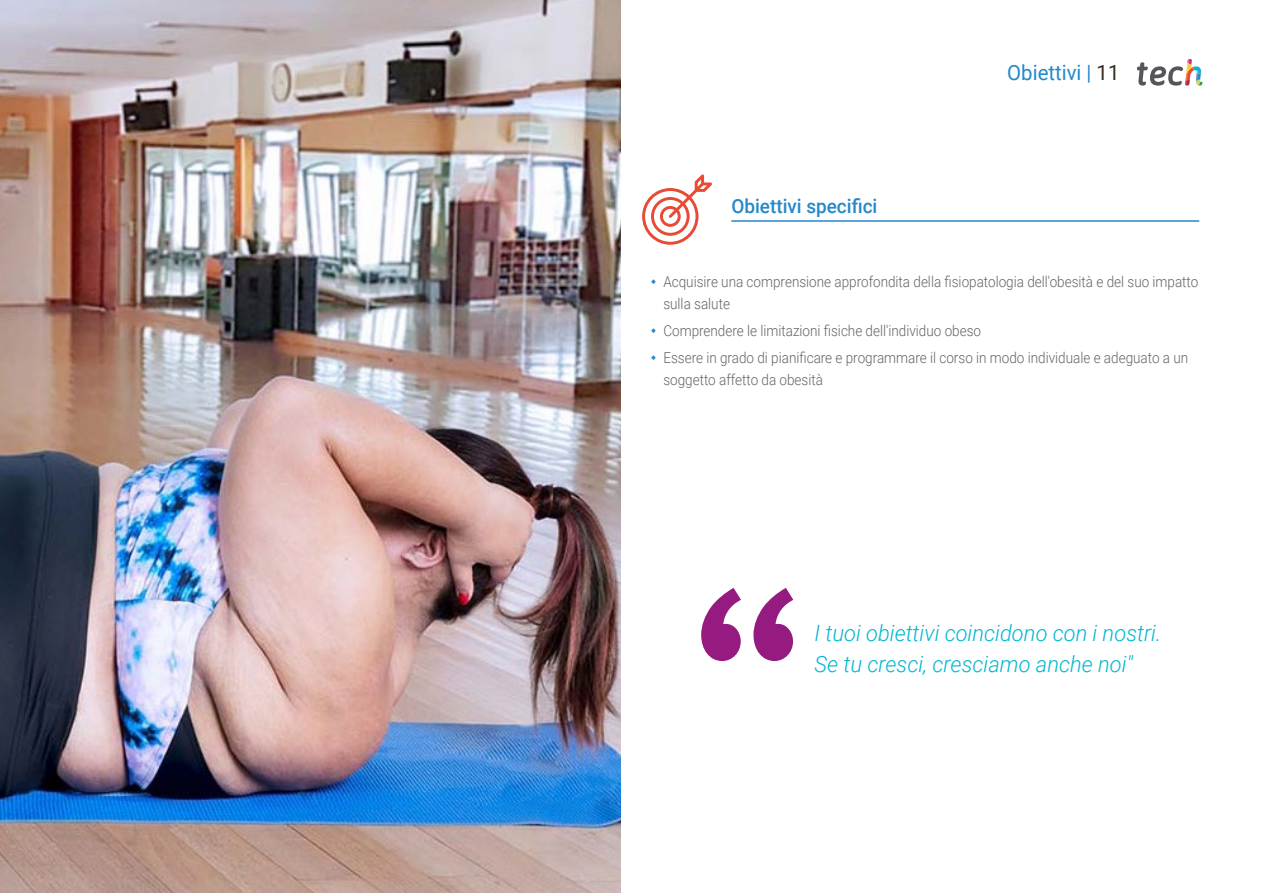
<style>
.page{position:relative;width:1263px;height:893px;background:#fff}
.page>*{position:absolute;margin:0;border:0;box-sizing:border-box;transform-origin:0 0}
.t1{font:italic 300 22.5px/31.5px "Roboto";color:#00b7d1}
.t2{font:21px "Roboto";color:#2488c9}
.t3{font:500 19.5px "Roboto";color:#2488c9}
.t4{font:300 15px/22.5px "Roboto";color:#61646a;scale:.9 1}
.s1{color:#312e20}
</style>
<div class="page">
<img style="left:0;top:0;width:621px;height:893px">
<svg style="left:1137px;top:59px;width:65px;height:27px"></svg>
<svg style="left:642px;top:174px;width:70px;height:71px"></svg>
<hr style="left:731px;top:221px;width:468px;height:1px;background:#2488c9">
<svg style="left:701px;top:588px;width:92px;height:73px"></svg>
<h3 class="t3" style="left:731px;top:192px;width:147px">Obiettivi specifici</h3>
<h2 class="t2" style="left:1007px;top:57px;width:114px">Obiettivi | <span class="s1">11</span></h2>
<p class="t4" style="left:663px;top:270px;width:596px">Acquisire una comprensione approfondita della fisiopatologia dell'obesità e del suo impatto sulla salute</p>
<p class="t4" style="left:663px;top:317px;width:585px;line-height:26.7px">Comprendere le limitazioni fisiche dell'individuo obeso<br>Essere in grado di pianificare e programmare il corso in modo individuale e adeguato a un</p>
<p class="t4" style="left:663px;top:368px;width:179px">soggetto affetto da obesità</p>
<h1 class="t1" style="left:814px;top:616px;width:348px">I tuoi obiettivi coincidono con i nostri.<br>Se tu cresci, cresciamo anche noi"</h1>
</div>
